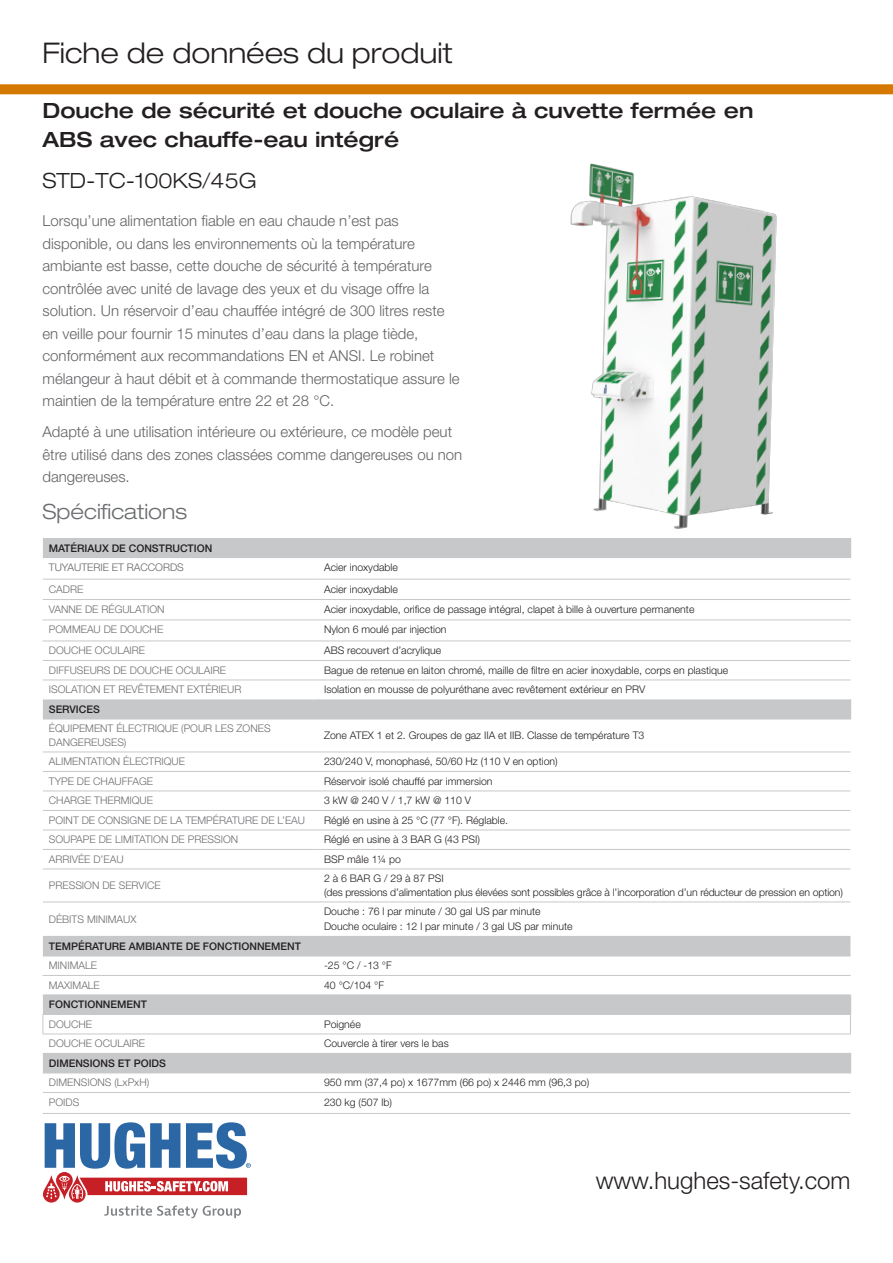
<style>
.page{position:relative;width:893px;height:1263px;background:#fff}
.page>*{position:absolute;margin:0;border:0;box-sizing:border-box;transform-origin:0 0}
.t1{font:300 expanded 28.5px "Helvetica Neue LT Std";color:#231f20}
.t2{font:300 24px "Helvetica Neue LT Std";color:#231f20}
.t3{font:500 expanded 21px/28.5px "Helvetica Neue LT Std";color:#231f20}
.t4{font:300 expanded 21px "Helvetica Neue LT Std";color:#231f20}
.t5{font:300 expanded 21px "Helvetica Neue LT Std";color:#6c6d70}
.t6{font:300 15px/22.5px "Helvetica Neue LT Std";color:#636366}
.t7{font:300 10.5px "Helvetica Neue LT Std";color:#231f20}
.t8{font:300 10.5px/13.5px "Helvetica Neue LT Std";color:#6c6d70}
.t9{font:500 10.5px "Helvetica Neue LT Std";color:#231f20}
.t10{font:300 10.5px "Helvetica Neue LT Std";color:#636366}
.s1{color:#666a6b}
</style>
<div class="page">
<svg style="left:43px;top:538px;width:807px;height:534px"></svg>
<svg style="left:317px;top:538px;width:2px;height:19px"></svg>
<svg style="left:317px;top:699px;width:2px;height:19px"></svg>
<svg style="left:850px;top:699px;width:1px;height:19px"></svg>
<svg style="left:317px;top:1054px;width:2px;height:18px"></svg>
<svg style="left:850px;top:1054px;width:1px;height:18px"></svg>
<hr style="left:43px;top:1072px;width:275px;height:1px;background:#c7c8ca">
<hr style="left:318px;top:1072px;width:533px;height:1px;background:#c7c8ca">
<hr style="left:43px;top:1092px;width:275px;height:1px;background:#c7c8ca">
<hr style="left:318px;top:1092px;width:532px;height:1px;background:#c7c8ca">
<hr style="left:43px;top:1113px;width:275px;height:1px;background:#c7c8ca">
<hr style="left:318px;top:1113px;width:532px;height:1px;background:#c7c8ca">
<hr style="left:43px;top:936px;width:275px;height:1px;background:#c7c8ca">
<hr style="left:318px;top:936px;width:532px;height:1px;background:#c7c8ca">
<hr style="left:43px;top:955px;width:275px;height:1px;background:#c7c8ca">
<hr style="left:318px;top:955px;width:532px;height:1px;background:#c7c8ca">
<hr style="left:43px;top:557px;width:275px;height:1px;background:#c7c8ca">
<hr style="left:318px;top:557px;width:533px;height:1px;background:#c7c8ca">
<hr style="left:43px;top:718px;width:275px;height:1px;background:#c7c8ca">
<hr style="left:318px;top:718px;width:533px;height:1px;background:#c7c8ca">
<hr style="left:43px;top:1053px;width:275px;height:1px;background:#c7c8ca">
<hr style="left:318px;top:1053px;width:533px;height:1px;background:#c7c8ca">
<hr style="left:43px;top:751px;width:275px;height:1px;background:#c7c8ca">
<hr style="left:318px;top:751px;width:532px;height:1px;background:#c7c8ca">
<hr style="left:43px;top:771px;width:275px;height:1px;background:#c7c8ca">
<hr style="left:318px;top:771px;width:532px;height:1px;background:#c7c8ca">
<hr style="left:43px;top:790px;width:275px;height:1px;background:#c7c8ca">
<hr style="left:318px;top:790px;width:532px;height:1px;background:#c7c8ca">
<hr style="left:43px;top:810px;width:275px;height:1px;background:#c7c8ca">
<hr style="left:318px;top:810px;width:532px;height:1px;background:#c7c8ca">
<hr style="left:43px;top:829px;width:275px;height:1px;background:#c7c8ca">
<hr style="left:318px;top:829px;width:532px;height:1px;background:#c7c8ca">
<hr style="left:43px;top:849px;width:275px;height:1px;background:#c7c8ca">
<hr style="left:318px;top:849px;width:532px;height:1px;background:#c7c8ca">
<hr style="left:317px;top:620px;width:2px;height:21px;background:#fff">
<svg style="left:43px;top:620px;width:1px;height:21px"></svg>
<hr style="left:43px;top:641px;width:275px;height:1px;background:#c7c8ca">
<hr style="left:318px;top:641px;width:533px;height:1px;background:#c7c8ca">
<hr style="left:43px;top:660px;width:275px;height:1px;background:#c7c8ca">
<hr style="left:318px;top:660px;width:532px;height:1px;background:#c7c8ca">
<hr style="left:43px;top:680px;width:275px;height:1px;background:#c7c8ca">
<hr style="left:318px;top:680px;width:532px;height:1px;background:#c7c8ca">
<svg style="left:317px;top:976px;width:2px;height:38px"></svg>
<hr style="left:43px;top:975px;width:275px;height:1px;background:#c7c8ca">
<hr style="left:318px;top:975px;width:533px;height:1px;background:#c7c8ca">
<hr style="left:43px;top:994px;width:275px;height:1px;background:#c7c8ca">
<hr style="left:318px;top:994px;width:533px;height:1px;background:#c7c8ca">
<svg style="left:43px;top:976px;width:1px;height:18px"></svg>
<hr style="left:43px;top:579px;width:275px;height:1px;background:#c7c8ca">
<hr style="left:318px;top:579px;width:532px;height:1px;background:#c7c8ca">
<hr style="left:43px;top:599px;width:275px;height:1px;background:#c7c8ca">
<hr style="left:318px;top:599px;width:532px;height:1px;background:#c7c8ca">
<hr style="left:43px;top:619px;width:275px;height:1px;background:#c7c8ca">
<hr style="left:318px;top:619px;width:533px;height:1px;background:#c7c8ca">
<hr style="left:43px;top:868px;width:275px;height:1px;background:#c7c8ca">
<hr style="left:318px;top:868px;width:532px;height:1px;background:#c7c8ca">
<hr style="left:43px;top:901px;width:275px;height:1px;background:#c7c8ca">
<hr style="left:318px;top:901px;width:532px;height:1px;background:#c7c8ca">
<hr style="left:43px;top:1014px;width:275px;height:1px;background:#c7c8ca">
<svg style="left:43px;top:1015px;width:1px;height:18px"></svg>
<hr style="left:318px;top:1014px;width:533px;height:1px;background:#c7c8ca">
<svg style="left:850px;top:994px;width:1px;height:39px"></svg>
<hr style="left:43px;top:1033px;width:275px;height:1px;background:#c7c8ca">
<hr style="left:318px;top:1033px;width:533px;height:1px;background:#c7c8ca">
<svg style="left:0;top:84px;width:893px;height:10px;background:#d67c07"></svg>
<img style="left:484px;top:163px;width:368px;height:400px">
<svg style="left:43px;top:1122px;width:208px;height:96px"></svg>
<p class="t1" style="left:43px;top:36px;width:412px">Fiche de données du produit</p>
<p class="t3" style="left:43px;top:96px;width:712px">Douche de sécurité et douche oculaire à cuvette fermée en<br>ABS avec chauffe-eau intégré</p>
<p class="t4" style="left:43px;top:168px;width:216px">STD-TC-100KS/45G</p>
<p class="t6" style="left:43px;top:209px;width:419px">Lorsqu’une alimentation fiable en eau chaude n’est pas disponible, ou dans les environnements où la température ambiante est basse, cette douche de sécurité à température contrôlée avec unité de lavage des yeux et du visage offre la solution. Un réservoir d’eau chauffée intégré de 300 litres reste en veille pour fournir 15 minutes d’eau dans la plage tiède, conformément aux recommandations EN et ANSI. Le robinet mélangeur à haut débit et à commande thermostatique assure le maintien de la température entre 22 et 28 °C.</p>
<p class="t6" style="left:43px;top:420px;width:421px">Adapté à une utilisation intérieure ou extérieure, ce modèle peut être utilisé dans des zones classées comme dangereuses ou non dangereuses.</p>
<p class="t5" style="left:43px;top:499px;width:146px">Spécifi<span class="s1">ca</span>tions</p>
<p class="t9" style="left:49px;top:541px;width:165px">MATÉRIAUX DE CONSTRUCTION</p>
<p class="t10" style="left:49px;top:561px;width:136px">TUYAUTERIE ET RACCORDS</p>
<p class="t7" style="left:324px;top:561px;width:75px">Acier inoxydable</p>
<p class="t8" style="left:49px;top:582px;width:36px">CADRE</p>
<p class="t7" style="left:324px;top:582px;width:75px">Acier inoxydable</p>
<p class="t8" style="left:49px;top:602px;width:117px">VANNE DE RÉGULATION</p>
<p class="t7" style="left:324px;top:603px;width:372px">Acier inoxydable, orifice de passage intégral, clapet à bille à ouverture permanente</p>
<p class="t8" style="left:49px;top:623px;width:116px">POMMEAU DE DOUCHE</p>
<p class="t7" style="left:324px;top:623px;width:124px">Nylon 6 moulé par injection</p>
<p class="t8" style="left:49px;top:644px;width:98px">DOUCHE OCULAIRE</p>
<p class="t7" style="left:324px;top:644px;width:119px">ABS recouvert d’acrylique</p>
<p class="t8" style="left:49px;top:663px;width:179px">DIFFUSEURS DE DOUCHE OCULAIRE</p>
<p class="t7" style="left:324px;top:664px;width:406px">Bague de retenue en laiton chromé, maille de filtre en acier inoxydable, corps en plastique</p>
<p class="t8" style="left:49px;top:683px;width:194px">ISOLATION ET REVÊTEMENT EXTÉRIEUR</p>
<p class="t7" style="left:324px;top:683px;width:323px">Isolation en mousse de polyuréthane avec revêtement extérieur en PRV</p>
<p class="t9" style="left:49px;top:703px;width:52px">SERVICES</p>
<p class="t8" style="left:49px;top:722px;width:223px">ÉQUIPEMENT ÉLECTRIQUE (POUR LES ZONES<br>DANGEREUSES)</p>
<p class="t7" style="left:324px;top:729px;width:322px">Zone ATEX 1 et 2. Groupes de gaz IIA et IIB. Classe de température T3</p>
<p class="t8" style="left:49px;top:755px;width:138px">ALIMENTATION ÉLECTRIQUE</p>
<p class="t7" style="left:324px;top:755px;width:235px">230/240 V, monophasé, 50/60 Hz (110 V en option)</p>
<p class="t8" style="left:49px;top:774px;width:106px">TYPE DE CHAUFFAGE</p>
<p class="t7" style="left:324px;top:775px;width:170px">Réservoir isolé chauffé par immersion</p>
<p class="t8" style="left:49px;top:794px;width:106px">CHARGE THERMIQUE</p>
<p class="t7" style="left:324px;top:794px;width:148px">3 kW @ 240 V / 1,7 kW @ 110 V</p>
<p class="t8" style="left:49px;top:813px;width:258px">POINT DE CONSIGNE DE LA TEMPÉRATURE DE L’EAU</p>
<p class="t7" style="left:324px;top:814px;width:186px">Réglé en usine à 25 °C (77 °F). Réglable.</p>
<p class="t8" style="left:49px;top:833px;width:191px">SOUPAPE DE LIMITATION DE PRESSION</p>
<p class="t7" style="left:324px;top:833px;width:157px">Réglé en usine à 3 BAR G (43 PSI)</p>
<p class="t8" style="left:49px;top:852px;width:76px">ARRIVÉE D’EAU</p>
<p class="t7" style="left:324px;top:853px;width:79px">BSP mâle 11/4 po</p>
<p class="t8" style="left:49px;top:878px;width:113px">PRESSION DE SERVICE</p>
<p class="t7" style="left:324px;top:872px;width:121px">2 à 6 BAR G / 29 à 87 PSI</p>
<p class="t7" style="left:324px;top:886px;width:520px">(des pressions d’alimentation plus élevées sont possibles grâce à l’incorporation d’un réducteur de pression en option)</p>
<p class="t8" style="left:49px;top:912px;width:89px">DÉBITS MINIMAUX</p>
<p class="t7" style="left:324px;top:905px;width:218px">Douche : 76 l par minute / 30 gal US par minute</p>
<p class="t7" style="left:324px;top:920px;width:250px">Douche oculaire : 12 l par minute / 3 gal US par minute</p>
<p class="t9" style="left:49px;top:940px;width:254px">TEMPÉRATURE AMBIANTE DE FONCTIONNEMENT</p>
<p class="t8" style="left:49px;top:959px;width:50px">MINIMALE</p>
<p class="t7" style="left:324px;top:959px;width:69px">-25 °C / -13 °F</p>
<p class="t8" style="left:49px;top:978px;width:52px">MAXIMALE</p>
<p class="t7" style="left:324px;top:979px;width:61px">40 °C/104 °F</p>
<p class="t9" style="left:49px;top:998px;width:100px">FONCTIONNEMENT</p>
<p class="t8" style="left:49px;top:1017px;width:45px">DOUCHE</p>
<p class="t7" style="left:324px;top:1018px;width:38px">Poignée</p>
<p class="t8" style="left:49px;top:1037px;width:98px">DOUCHE OCULAIRE</p>
<p class="t7" style="left:324px;top:1037px;width:126px">Couvercle à tirer vers le bas</p>
<p class="t9" style="left:49px;top:1057px;width:119px">DIMENSIONS ET POIDS</p>
<p class="t8" style="left:49px;top:1076px;width:102px">DIMENSIONS (LxPxH)</p>
<p class="t7" style="left:324px;top:1076px;width:267px">950 mm (37,4 po) x 1677mm (66 po) x 2446 mm (96,3 po)</p>
<p class="t8" style="left:49px;top:1095px;width:32px">POIDS</p>
<p class="t7" style="left:324px;top:1096px;width:69px">230 kg (507 lb)</p>
<p class="t2" style="left:596px;top:1166px;width:256px">www.hughes-safety.com</p>
</div>
